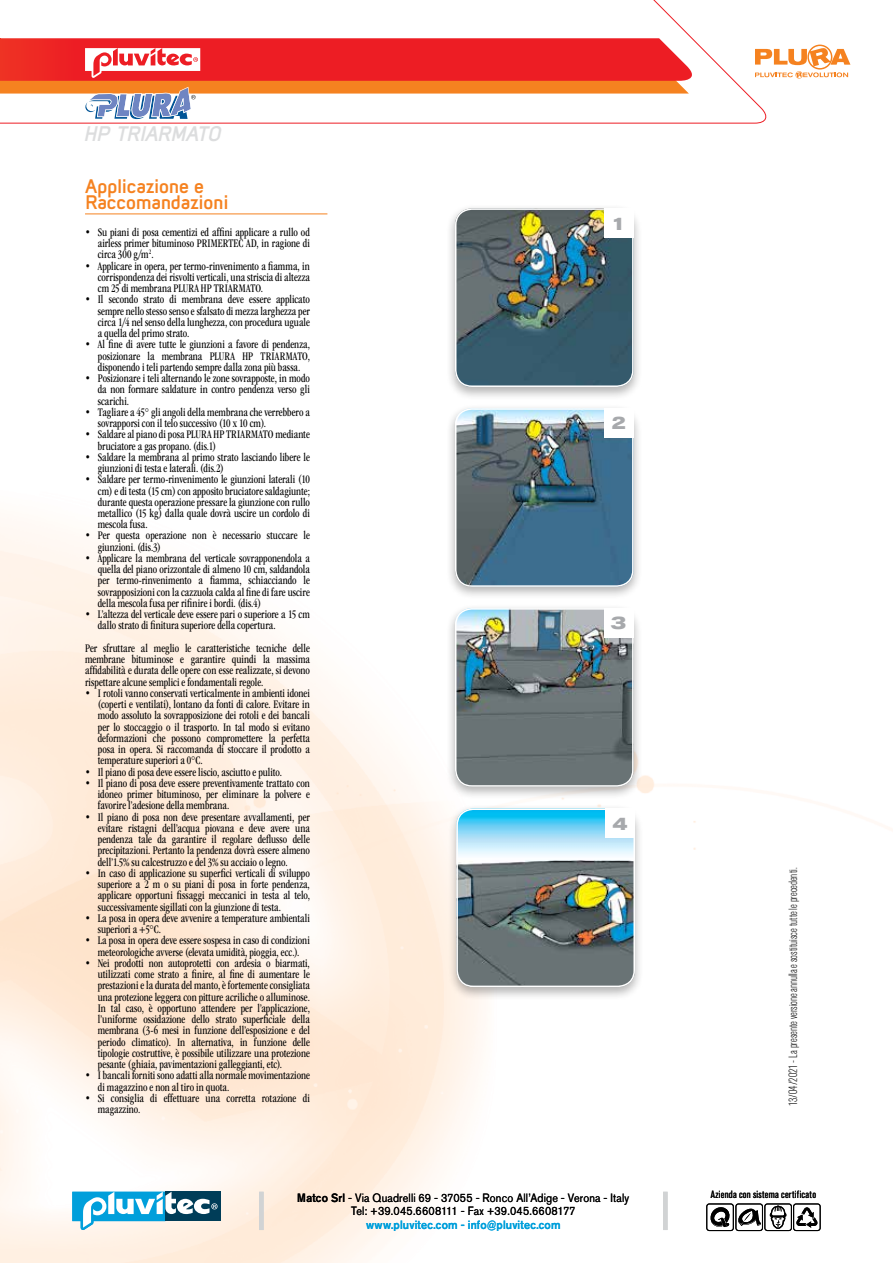
<style>
.page{position:relative;width:893px;height:1263px;background:#fff}
.page>*{position:absolute;margin:0;border:0;box-sizing:border-box;transform-origin:0 0}
.t1{font:italic 700 22.5px "Mister Giacco";letter-spacing:-.025em;color:#dcddde}
.t2{font:700 21px/15.8px "Mister Giacco";letter-spacing:-.01em;color:#f58220}
.t3{font:700 expanded 18px "Akzidenz Grotesk BQ";color:#a7a9ac}
.t4{font:condensed 12px/11.2px "ITC Garamond Std";letter-spacing:.005em;color:#000;text-align:justify;scale:.9 1}
.t5{font:12px/13.5px "Akzidenz Grotesk BQ";letter-spacing:.015em;color:#000;text-align:center;scale:.9 1}
.t6{font:300 condensed 12px "Akzidenz Grotesk BQ";color:#000}
.t7{font:500 12px "Akzidenz Grotesk BQ";letter-spacing:.015em;color:#009fdb;scale:.9 1}
.t8{font:condensed 10.5px "Akzidenz Grotesk BQ";letter-spacing:.025em;color:#000}
.s1{font-weight:500}
</style>
<div class="page">
<img style="left:0;top:522px;width:818px;height:741px">
<svg style="left:770px;top:45px;width:80px;height:34px"></svg>
<svg style="left:702px;top:48px;width:68px;height:75px"></svg>
<svg style="left:0;top:0;width:702px;height:123px"></svg>
<div style="left:259px;top:1192px;width:5px;height:38px;background:#d1d3d4"></div>
<div style="left:663px;top:1192px;width:5px;height:38px;background:#d1d3d4"></div>
<div style="left:165px;top:1192px;width:55px;height:29px;background:#003d58"></div>
<svg style="left:72px;top:1192px;width:146px;height:38px"></svg>
<svg style="left:706px;top:1203px;width:115px;height:28px"></svg>
<div style="left:446px;top:204px;width:197px;height:196px;background:#000;opacity:.3"></div>
<img style="left:455px;top:208px;width:179px;height:179px">
<div style="left:455px;top:208px;width:179px;height:179px;border:2px solid #fff;border-radius:16px"></div>
<div style="left:446px;top:403px;width:197px;height:197px;background:#000;opacity:.3"></div>
<img style="left:455px;top:408px;width:179px;height:179px">
<div style="left:455px;top:408px;width:179px;height:179px;border:2px solid #fff;border-radius:16px"></div>
<div style="left:604px;top:208px;width:30px;height:30px;background:#fff"></div>
<div style="left:604px;top:408px;width:30px;height:30px;background:#fff"></div>
<div style="left:446px;top:603px;width:197px;height:197px;background:#000;opacity:.3"></div>
<img style="left:455px;top:608px;width:179px;height:179px">
<div style="left:455px;top:608px;width:179px;height:179px;border:2px solid #fff;border-radius:16px"></div>
<div style="left:604px;top:608px;width:30px;height:30px;background:#fff"></div>
<div style="left:447px;top:804px;width:197px;height:196px;background:#000;opacity:.3"></div>
<img style="left:456px;top:808px;width:179px;height:179px">
<div style="left:456px;top:808px;width:179px;height:179px;border:2px solid #fff;border-radius:16px"></div>
<div style="left:605px;top:808px;width:30px;height:30px;background:#fff"></div>
<hr style="left:85px;top:214px;width:242px;height:1px;background:#f58220">
<h1 class="t1" style="left:85px;top:121px;width:138px">HP TRIARMATO</h1>
<h2 class="t2" style="left:85px;top:178px;width:145px">Applicazione e<br>Raccomandazioni</h2>
<p class="t4" style="left:98px;top:226px;width:237px;text-indent:-13px">• Su piani di posa cementizi ed affini applicare a rullo od airless primer bituminoso PRIMERTEC AD, in ragione di circa 300 g/m<sup>2</sup>.</p>
<p class="t4" style="left:98px;top:260px;width:237px;text-indent:-13px">• Applicare in opera, per termo-rinvenimento a fiamma, in corrispondenza dei risvolti verticali, una striscia di altezza cm 25 di membrana PLURA HP TRIARMATO.</p>
<p class="t4" style="left:98px;top:294px;width:237px;text-indent:-13px">• Il secondo strato di membrana deve essere applicato sempre nello stesso senso e sfalsato di mezza larghezza per circa 1/4 nel senso della lunghezza, con procedura uguale a quella del primo strato.</p>
<p class="t4" style="left:98px;top:339px;width:237px;text-indent:-13px">• Al fine di avere tutte le giunzioni a favore di pendenza, posizionare la membrana PLURA HP TRIARMATO, disponendo i teli partendo sempre dalla zona più bassa.</p>
<p class="t4" style="left:98px;top:373px;width:237px;text-indent:-13px">• Posizionare i teli alternando le zone sovrapposte, in modo da non formare saldature in contro pendenza verso gli scarichi.</p>
<p class="t4" style="left:98px;top:406px;width:237px;text-indent:-13px">• Tagliare a 45° gli angoli della membrana che verrebbero a sovrapporsi con il telo successivo (10 x 10 cm).</p>
<p class="t4" style="left:98px;top:429px;width:237px;text-indent:-13px">• Saldare al piano di posa PLURA HP TRIARMATO mediante bruciatore a gas propano. (dis.1)</p>
<p class="t4" style="left:98px;top:451px;width:237px;text-indent:-13px">• Saldare la membrana al primo strato lasciando libere le giunzioni di testa e laterali. (dis.2)</p>
<p class="t4" style="left:98px;top:474px;width:237px;text-indent:-13px">• Saldare per termo-rinvenimento le giunzioni laterali (10 cm) e di testa (15 cm) con apposito bruciatore saldagiunte; durante questa operazione pressare la giunzione con rullo metallico (15 kg) dalla quale dovrà uscire un cordolo di mescola fusa.</p>
<p class="t4" style="left:98px;top:530px;width:237px;text-indent:-13px">• Per questa operazione non è necessario stuccare le giunzioni. (dis.3)</p>
<p class="t4" style="left:98px;top:553px;width:237px;text-indent:-13px">• Applicare la membrana del verticale sovrapponendola a quella del piano orizzontale di almeno 10 cm, saldandola per termo-rinvenimento a fiamma, schiacciando le sovrapposizioni con la cazzuola calda al fine di fare uscire della mescola fusa per rifinire i bordi. (dis.4)</p>
<p class="t4" style="left:98px;top:609px;width:237px;text-indent:-13px">• L’altezza del verticale deve essere pari o superiore a 15 cm dallo strato di finitura superiore della copertura.</p>
<p class="t4" style="left:85px;top:643px;width:251px">Per sfruttare al meglio le caratteristiche tecniche delle membrane bituminose e garantire quindi la massima affidabilità e durata delle opere con esse realizzate, si devono rispettare alcune semplici e fondamentali regole.</p>
<p class="t4" style="left:98px;top:688px;width:237px;text-indent:-13px">• I rotoli vanno conservati verticalmente in ambienti idonei (coperti e ventilati), lontano da fonti di calore. Evitare in modo assoluto la sovrapposizione dei rotoli e dei bancali per lo stoccaggio o il trasporto. In tal modo si evitano deformazioni che possono compromettere la perfetta posa in opera. Si raccomanda di stoccare il prodotto a temperature superiori a 0°C.</p>
<p class="t4" style="left:85px;top:766px;width:220px">• Il piano di posa deve essere liscio, asciutto e pulito.</p>
<p class="t4" style="left:98px;top:777px;width:237px;text-indent:-13px">• Il piano di posa deve essere preventivamente trattato con idoneo primer bituminoso, per eliminare la polvere e favorire l’adesione della membrana.</p>
<p class="t4" style="left:98px;top:811px;width:237px;text-indent:-13px">• Il piano di posa non deve presentare avvallamenti, per evitare ristagni dell’acqua piovana e deve avere una pendenza tale da garantire il regolare deflusso delle precipitazioni. Pertanto la pendenza dovrà essere almeno dell’1.5% su calcestruzzo e del 3% su acciaio o legno.</p>
<p class="t4" style="left:98px;top:867px;width:237px;text-indent:-13px">• In caso di applicazione su superfici verticali di sviluppo superiore a 2 m o su piani di posa in forte pendenza, applicare opportuni fissaggi meccanici in testa al telo, successivamente sigillati con la giunzione di testa.</p>
<p class="t4" style="left:98px;top:912px;width:237px;text-indent:-13px">• La posa in opera deve avvenire a temperature ambientali superiori a +5°C.</p>
<p class="t4" style="left:85px;top:935px;width:251px;text-align:center">• La posa in opera deve essere sospesa in caso di condizioni meteorologiche avverse (elevata umidità, pioggia, ecc.).</p>
<p class="t4" style="left:98px;top:957px;width:237px;text-indent:-13px">• Nei prodotti non autoprotetti con ardesia o biarmati, utilizzati come strato a finire, al fine di aumentare le prestazioni e la durata del manto, è fortemente consigliata una protezione leggera con pitture acriliche o alluminose.<br>In tal caso, è opportuno attendere per l’applicazione, l’uniforme ossidazione dello strato superficiale della membrana (3-6 mesi in funzione dell’esposizione e del periodo climatico). In alternativa, in funzione delle tipologie costruttive, è possibile utilizzare una protezione pesante (ghiaia, pavimentazioni galleggianti, etc).</p>
<p class="t4" style="left:98px;top:1070px;width:237px;text-indent:-13px">• I bancali forniti sono adatti alla normale movimentazione di magazzino e non al tiro in quota.</p>
<p class="t4" style="left:98px;top:1092px;width:237px;text-indent:-13px">• Si consiglia di effettuare una corretta rotazione di magazzino.</p>
<h3 class="t3" style="left:611px;top:213px;width:17px">1</h3>
<h3 class="t3" style="left:611px;top:413px;width:17px">2</h3>
<h3 class="t3" style="left:611px;top:613px;width:17px">3</h3>
<h3 class="t3" style="left:612px;top:813px;width:17px">4</h3>
<p class="t5" style="left:297px;top:1190px;width:370px"><span class="s1">Matco Srl</span> - Via Quadrelli 69 - 37055 - Ronco All’Adige - Verona - Italy<br>Tel: +39.045.6608111 - Fax +39.045.6608177</p>
<p class="t7" style="left:366px;top:1217px;width:218px">www.pluvitec.com - info@pluvitec.com</p>
<p class="t6" style="left:786px;top:1106px;width:240px;rotate:-90deg">13/04/2021 - La presente versione annulla e sostituisce tutte le precedenti.</p>
<p class="t8" style="left:711px;top:1188px;width:107px">Azienda con sistema certificato</p>
</div>
